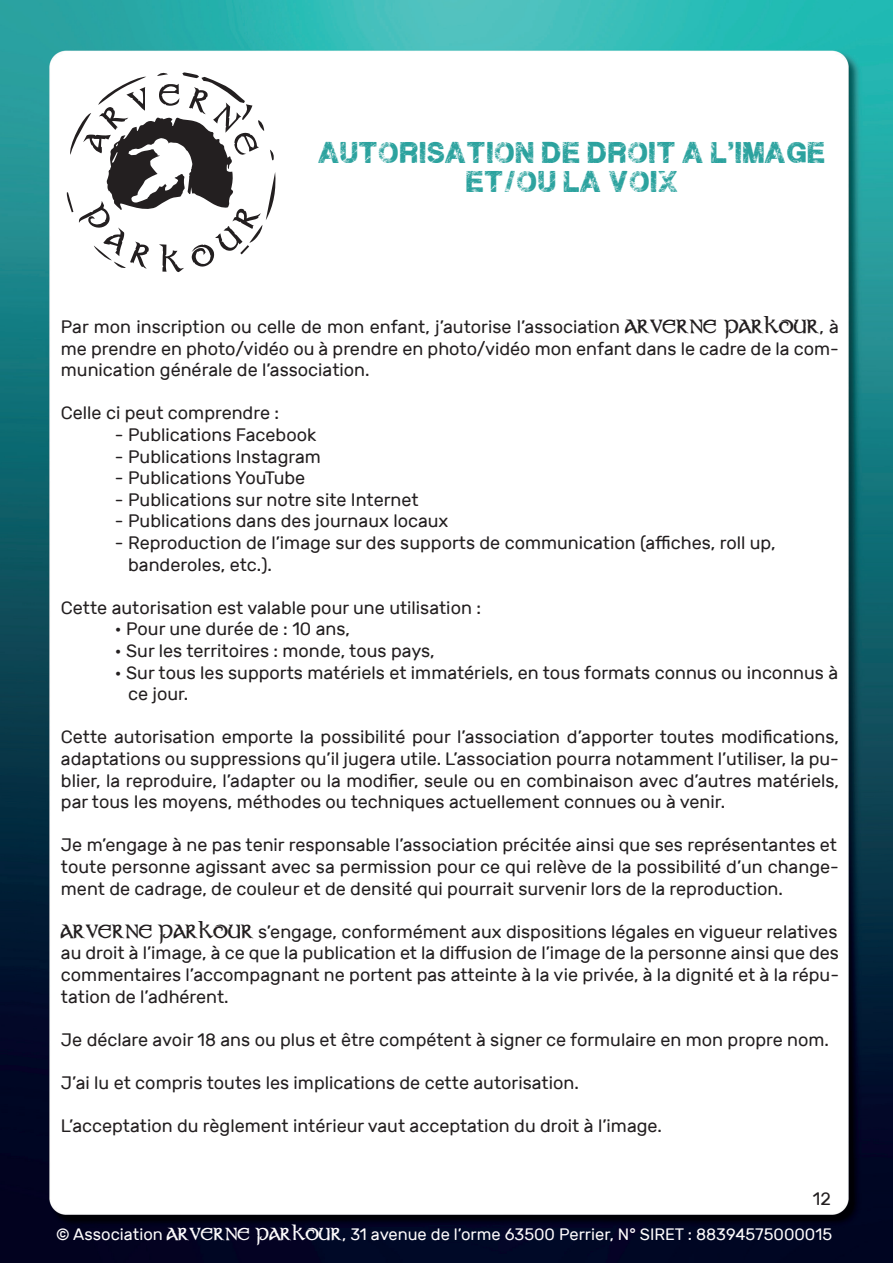
<style>
.page{position:relative;width:893px;height:1263px;background:#fff}
.page>*{position:absolute;margin:0;border:0;box-sizing:border-box;transform-origin:0 0}
.t1{font:24px/28.8px "Plane Crash";color:#2ba29e;text-align:center}
.t2{font:18px/21.6px "Rubik";color:#231f20;text-align:justify}
.t3{font:16.5px "Rubik";color:#fefcfd}
.s1{font-family:"Stonecross";font-size:16.5px}
.s2{font-family:"Stonecross";font-size:15px}
</style>
<div class="page">
<img style="left:0;top:0;width:893px;height:1263px">
<svg style="left:67px;top:72px;width:209px;height:200px"></svg>
<h1 class="t1" style="left:318px;top:140px;width:508px">AUTORISATION DE DROIT A L'IMAGE<br>ET/OU LA VOIX</h1>
<p class="t2" style="left:61px;top:316px;width:780px">Par mon inscription ou celle de mon enfant, j’autorise l’association <span class="s1">ARVERNE PARKOUR</span>, à me prendre en photo/vidéo ou à prendre en photo/vidéo mon enfant dans le cadre de la com&shy;munication générale de l’association.</p>
<p class="t2" style="left:61px;top:403px;width:220px">Celle ci peut comprendre :</p>
<p class="t2" style="left:115px;top:424px;width:203px">- Publications Facebook</p>
<p class="t2" style="left:115px;top:446px;width:208px">- Publications Instagram</p>
<p class="t2" style="left:115px;top:467px;width:192px">- Publications YouTube</p>
<p class="t2" style="left:115px;top:489px;width:305px">- Publications sur notre site Internet</p>
<p class="t2" style="left:115px;top:511px;width:335px">- Publications dans des journaux locaux</p>
<p class="t2" style="left:128px;top:532px;width:649px;text-indent:-13px">- Reproduction de l’image sur des supports de communication (affiches, roll up, banderoles, etc.).</p>
<p class="t2" style="left:61px;top:597px;width:422px">Cette autorisation est valable pour une utilisation :</p>
<p class="t2" style="left:115px;top:619px;width:237px">• Pour une durée de : 10 ans,</p>
<p class="t2" style="left:115px;top:640px;width:321px">• Sur les territoires : monde, tous pays,</p>
<p class="t2" style="left:128px;top:662px;width:712px;text-indent:-13px">• Sur tous les supports matériels et immatériels, en tous formats connus ou inconnus à ce jour.</p>
<p class="t2" style="left:61px;top:727px;width:779px">Cette autorisation emporte la possibilité pour l’association d’apporter toutes modifications, adaptations ou suppressions qu’il jugera utile. L’association pourra notamment l’utiliser, la pu&shy;blier, la reproduire, l’adapter ou la modifier, seule ou en combinaison avec d’autres matériels, par tous Ies moyens, méthodes ou techniques actuellement connues ou à venir.</p>
<p class="t2" style="left:61px;top:835px;width:779px">Je m’engage à ne pas tenir responsable l’association précitée ainsi que ses représentantes et toute personne agissant avec sa permission pour ce qui relève de la possibilité d’un change&shy;ment de cadrage, de couleur et de densité qui pourrait survenir lors de la reproduction.</p>
<p class="t2" style="left:61px;top:921px;width:780px"><span class="s1">ARVERNE PARKOUR</span> s’engage, conformément aux dispositions légales en vigueur relatives au droit à l’image, à ce que la publication et la diffusion de l’image de la personne ainsi que des commentaires l’accompagnant ne portent pas atteinte à la vie privée, à la dignité et à la répu&shy;tation de l’adhérent.</p>
<p class="t2" style="left:61px;top:1029px;width:769px">Je déclare avoir 18 ans ou plus et être compétent à signer ce formulaire en mon propre nom.</p>
<p class="t2" style="left:61px;top:1072px;width:519px">J’ai lu et compris toutes les implications de cette autorisation.</p>
<p class="t2" style="left:61px;top:1115px;width:603px">L’acceptation du règlement intérieur vaut acceptation du droit à l’image.</p>
<p class="t2" style="left:813px;top:1188px;width:20px">12</p>
<p class="t3" style="left:56px;top:1225px;width:777px">© Association <span class="s2">ARVERNE PARKOUR</span>, 31 avenue de l’orme 63500 Perrier, N° SIRET : 88394575000015</p>
</div>
